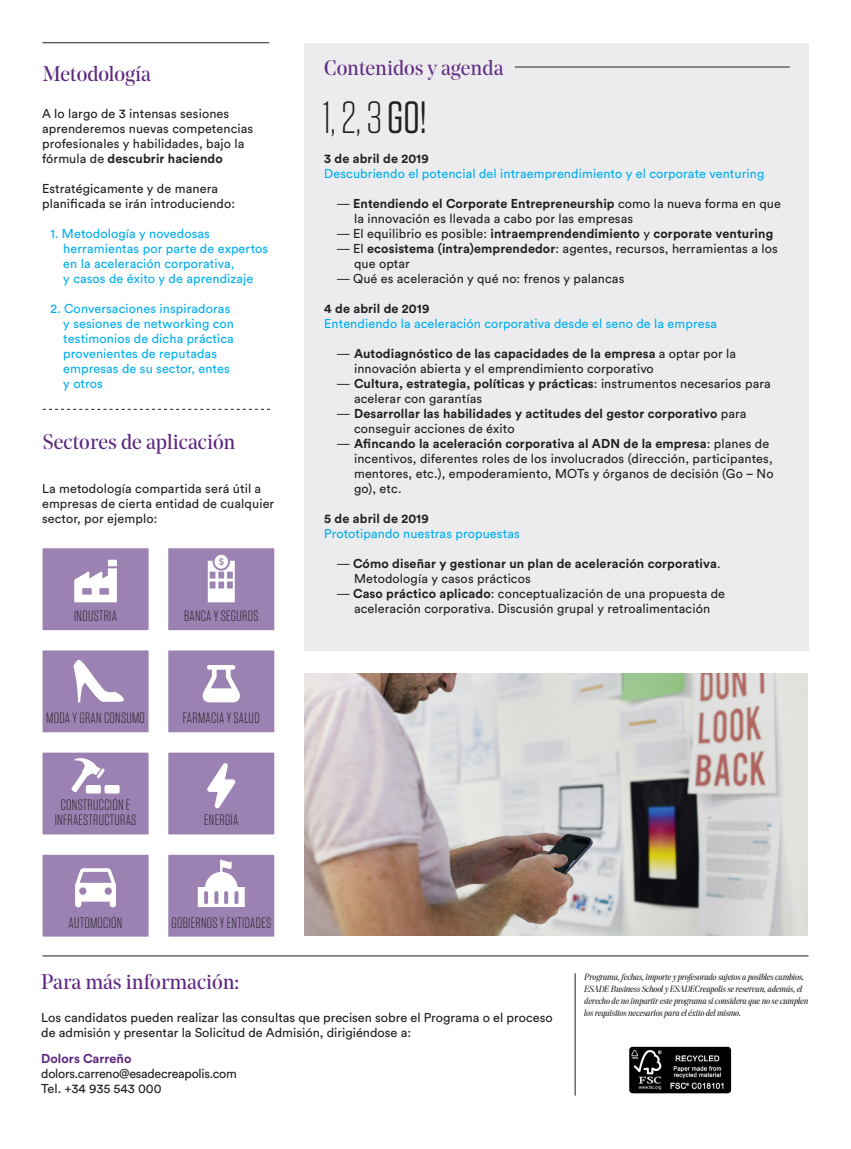
<style>
.page{position:relative;width:851px;height:1149px;background:#fff}
.page>*{position:absolute;margin:0;border:0;box-sizing:border-box;transform-origin:0 0}
.Titular_Nivel_2_-_MA{font:300 45px "Tungsten";color:#231f20}
.Titular_Nivel_2_-_MA-2{font:21px "Noe Display";color:#5d277f}
.Titular_Nivel_2_-_MA-3{font:21px "Noe Display";color:#622f83}
.Texto{font:300 15px/15px "Tungsten";letter-spacing:.02em;color:#231f20;text-align:center}
.Texto-2{font:12.75px/15px "Circular Std";letter-spacing:.01em;color:#231f20}
.Texto-3{font:12.75px/15px "Circular Std";letter-spacing:.01em;color:#00aeef}
.Texto-4{font:700 12.75px/15px "Circular Std";letter-spacing:.01em;color:#231f20}
.Texto-5{font:12.75px "Circular Std";letter-spacing:-.02em;color:#231f20}
.Texto-6{font:700 12.75px "Circular Std";color:#5d277f}
.Texto_Pequeño{font:italic 9px/12px "Noe Display";letter-spacing:-.02em;color:#231f20}
.s1{font-weight:700}
.s2{font-weight:400}
.s3{font-family:"Helvetica Neue LT Std";font-stretch:condensed}
.s4{font-family:"Helvetica Neue LT Std";font-weight:400;font-stretch:condensed}
</style>
<div class="page">
<div style="left:304px;top:43px;width:504px;height:607px;background:#ececee"></div>
<hr style="left:514px;top:67px;width:275px;height:1px;background:#231f20">
<hr style="left:43px;top:42px;width:226px;height:1px;background:#231f20">
<svg style="left:43px;top:409px;width:227px;height:1px"></svg>
<div style="left:43px;top:548px;width:105px;height:82px;background:#9c81b3"></div>
<div style="left:168px;top:548px;width:106px;height:82px;background:#9c81b3"></div>
<div style="left:43px;top:650px;width:105px;height:82px;background:#9c81b3"></div>
<div style="left:168px;top:650px;width:106px;height:82px;background:#9c81b3"></div>
<div style="left:43px;top:752px;width:105px;height:82px;background:#9c81b3"></div>
<div style="left:168px;top:752px;width:106px;height:82px;background:#9c81b3"></div>
<div style="left:43px;top:854px;width:105px;height:82px;background:#9c81b3"></div>
<div style="left:168px;top:854px;width:106px;height:82px;background:#9c81b3"></div>
<svg style="left:74px;top:559px;width:43px;height:43px"></svg>
<svg style="left:202px;top:665px;width:38px;height:37px"></svg>
<svg style="left:73px;top:659px;width:51px;height:43px"></svg>
<svg style="left:71px;top:758px;width:34px;height:34px"></svg>
<div style="left:104px;top:784px;width:16px;height:9px;background:#fff;border-radius:2px"></div>
<div style="left:86px;top:784px;width:15px;height:9px;background:#fff;border-radius:2px"></div>
<svg style="left:207px;top:763px;width:28px;height:45px"></svg>
<svg style="left:198px;top:859px;width:47px;height:47px"></svg>
<svg style="left:208px;top:554px;width:27px;height:48px"></svg>
<svg style="left:75px;top:868px;width:41px;height:39px"></svg>
<img style="left:305px;top:673px;width:502px;height:262px">
<hr style="left:574px;top:973px;width:1px;height:122px;background:#231f20">
<img style="left:629px;top:1046px;width:103px;height:48px">
<hr style="left:43px;top:955px;width:765px;height:1px;background:#231f20">
<p class="Titular_Nivel_2_-_MA-2" style="left:43px;top:61px;width:110px">Metodología</p>
<p class="Titular_Nivel_2_-_MA-3" style="left:324px;top:55px;width:181px">Contenidos y agenda</p>
<p class="Texto-2" style="left:42px;top:105px;width:213px">A lo largo de 3 intensas sesiones aprenderemos nuevas competencias profesionales y habilidades, bajo la fórmula de <span class="s1">descubrir haciendo</span></p>
<p class="Texto-2" style="left:42px;top:180px;width:194px">Estratégicamente y de manera planificada se irán introduciendo:</p>
<p class="Texto-3" style="left:63px;top:225px;width:206px;text-indent:-13px">1. Metodología y novedosas herramientas por parte de expertos en la aceleración corporativa,<br>y casos de éxito y de aprendizaje</p>
<p class="Texto-3" style="left:63px;top:300px;width:172px;text-indent:-13px">2. Conversaciones inspiradoras y sesiones de networking con testimonios de dicha práctica provenientes de reputadas empresas de su sector, entes y otros</p>
<p class="Titular_Nivel_2_-_MA" style="left:323px;top:94px;width:105px">1, 2, 3 <span class="s2">GO!</span></p>
<p class="Texto-4" style="left:324px;top:150px;width:106px">3 de abril de 2019</p>
<p class="Texto-3" style="left:324px;top:165px;width:441px">Descubriendo el potencial del intraemprendimiento y el corporate venturing</p>
<p class="Texto-2" style="left:354px;top:195px;width:428px;text-indent:-17px"><span class="s3">—</span> <span class="s1">Entendiendo el Corporate Entrepreneurship</span> como la nueva forma en que la innovación es llevada a cabo por las empresas</p>
<p class="Texto-4" style="left:337px;top:225px;width:437px"><span class="s4">—</span> <span class="s2">El equilibrio es posible:</span> intraemprendendimiento <span class="s2">y</span> corporate venturing</p>
<p class="Texto-2" style="left:354px;top:240px;width:425px;text-indent:-17px"><span class="s3">—</span> El <span class="s1">ecosistema (intra)emprendedor</span>: agentes, recursos, herramientas a los que optar</p>
<p class="Texto-2" style="left:337px;top:270px;width:289px"><span class="s3">—</span> Qué es aceleración y qué no: frenos y palancas</p>
<p class="Texto-4" style="left:324px;top:300px;width:107px">4 de abril de 2019</p>
<p class="Texto-3" style="left:324px;top:315px;width:394px">Entendiendo la aceleración corporativa desde el seno de la empresa</p>
<p class="Texto-2" style="left:354px;top:345px;width:383px;text-indent:-17px"><span class="s3">—</span> <span class="s1">Autodiagnóstico de las capacidades de la empresa</span> a optar por la innovación abierta y el emprendimiento corporativo</p>
<p class="Texto-2" style="left:354px;top:375px;width:418px;text-indent:-17px"><span class="s3">—</span> <span class="s1">Cultura, estrategia, políticas y prácticas</span>: instrumentos necesarios para acelerar con garantías</p>
<p class="Texto-4" style="left:354px;top:405px;width:394px;text-indent:-17px"><span class="s4">—</span> Desarrollar las habilidades y actitudes del gestor corporativo <span class="s2">para conseguir acciones de éxito</span></p>
<p class="Texto-2" style="left:354px;top:435px;width:421px;text-indent:-17px"><span class="s3">—</span> <span class="s1">Afincando la aceleración corporativa al ADN de la empresa</span>: planes de incentivos, diferentes roles de los involucrados (dirección, participantes, mentores, etc.), empoderamiento, MOTs y órganos de decisión (Go – No go), etc.</p>
<p class="Texto-4" style="left:324px;top:510px;width:106px">5 de abril de 2019</p>
<p class="Texto-3" style="left:324px;top:525px;width:197px">Prototipando nuestras propuestas</p>
<p class="Texto-4" style="left:354px;top:555px;width:368px;text-indent:-17px"><span class="s4">—</span> Cómo diseñar y gestionar un plan de aceleración corporativa<span class="s2">.<br>Metodología y casos prácticos</span></p>
<p class="Texto-2" style="left:337px;top:585px;width:389px;text-align:center"><span class="s3">—</span> <span class="s1">Caso práctico aplicado</span>: conceptualización de una propuesta de aceleración corporativa. Discusión grupal y retroalimentación</p>
<p class="Titular_Nivel_2_-_MA-2" style="left:43px;top:428px;width:194px">Sectores de aplicación</p>
<p class="Texto-2" style="left:42px;top:480px;width:234px">La metodología compartida será útil a empresas de cierta entidad de cualquier sector, por ejemplo:</p>
<p class="Texto" style="left:74px;top:608px;width:44px">INDUSTRIA</p>
<p class="Texto" style="left:184px;top:608px;width:76px">BANCA Y SEGUROS</p>
<p class="Texto" style="left:46px;top:710px;width:100px">MODA Y GRAN CONSUMO</p>
<p class="Texto" style="left:183px;top:710px;width:78px">FARMACIA Y SALUD</p>
<p class="Texto" style="left:55px;top:797px;width:83px">CONSTRUCCIÓN E<br>INFRAESTRUCTURAS</p>
<p class="Texto" style="left:204px;top:812px;width:36px">ENERGÍA</p>
<p class="Texto" style="left:69px;top:914px;width:55px">AUTOMOCIÓN</p>
<p class="Texto" style="left:171px;top:914px;width:101px">GOBIERNOS Y ENTIDADES</p>
<p class="Titular_Nivel_2_-_MA-2" style="left:41px;top:968px;width:199px">Para más información:</p>
<p class="Texto-2" style="left:41px;top:1009px;width:513px">Los candidatos pueden realizar las consultas que precisen sobre el Programa o el proceso de admisión y presentar la Solicitud de Admisión, dirigiéndose a:</p>
<p class="Texto-6" style="left:41px;top:1049px;width:92px">Dolors Carreño</p>
<p class="Texto-5" style="left:41px;top:1065px;width:197px">dolors.carreno@esadecreapolis.com</p>
<p class="Texto-2" style="left:41px;top:1080px;width:122px">Tel. +34 935 543 000</p>
<p class="Texto_Pequeño" style="left:584px;top:970px;width:225px">Programa, fechas, importe y profesorado sujetos a posibles cambios.<br>ESADE Business School y ESADECreapolis se reservan, además, el derecho de no impartir este programa si considera que no se cumplen los requisitos necesarios para el éxito del mismo.</p>
</div>
